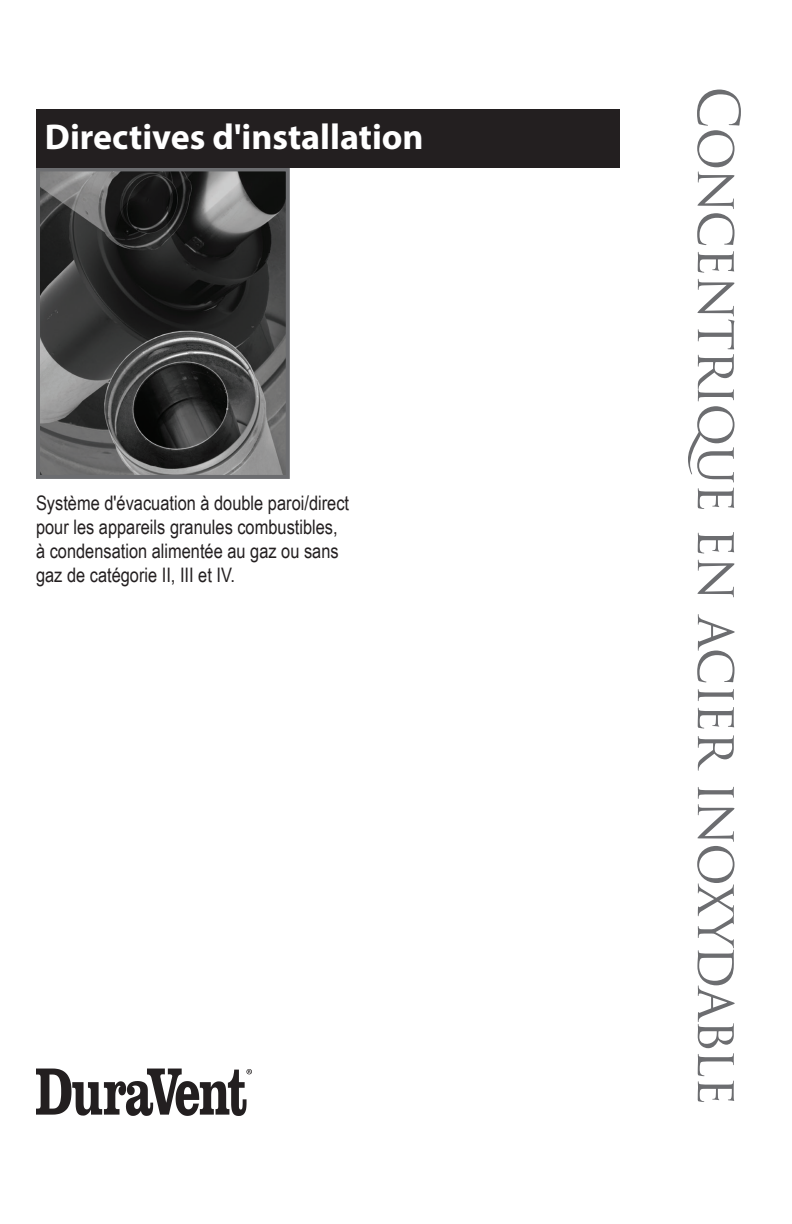
<style>
.page{position:relative;width:792px;height:1224px;background:#fff}
.page>*{position:absolute;margin:0;border:0;box-sizing:border-box;transform-origin:0 0}
.t1{font:56px "Trajan Pro";letter-spacing:-.025em;color:#6c6d70;scale:.95 1}
.t2{font:700 36px "Myriad Pro";color:#fff}
.t3{font:20px/24px "Arial Narrow";color:#231f20}
</style>
<div class="page">
<img style="left:41px;top:172px;width:244px;height:302px">
<div style="left:36px;top:167px;width:254px;height:312px;border:4px solid #6c6d70"></div>
<div style="left:36px;top:109px;width:584px;height:58px;background:#231f20"></div>
<svg style="left:36px;top:1069px;width:216px;height:47px"></svg>
<h2 class="t2" style="left:45px;top:114px;width:380px">Directives d'installation</h2>
<p class="t3" style="left:36px;top:490px;width:315px">Système d'évacuation à double paroi/direct pour les appareils granules combustibles, à condensation alimentée au gaz ou sans gaz de catégorie II, III et IV.</p>
<h1 class="t1" style="left:754px;top:86px;width:1075px;rotate:90deg">Concentrique en acier inoxydable</h1>
</div>
